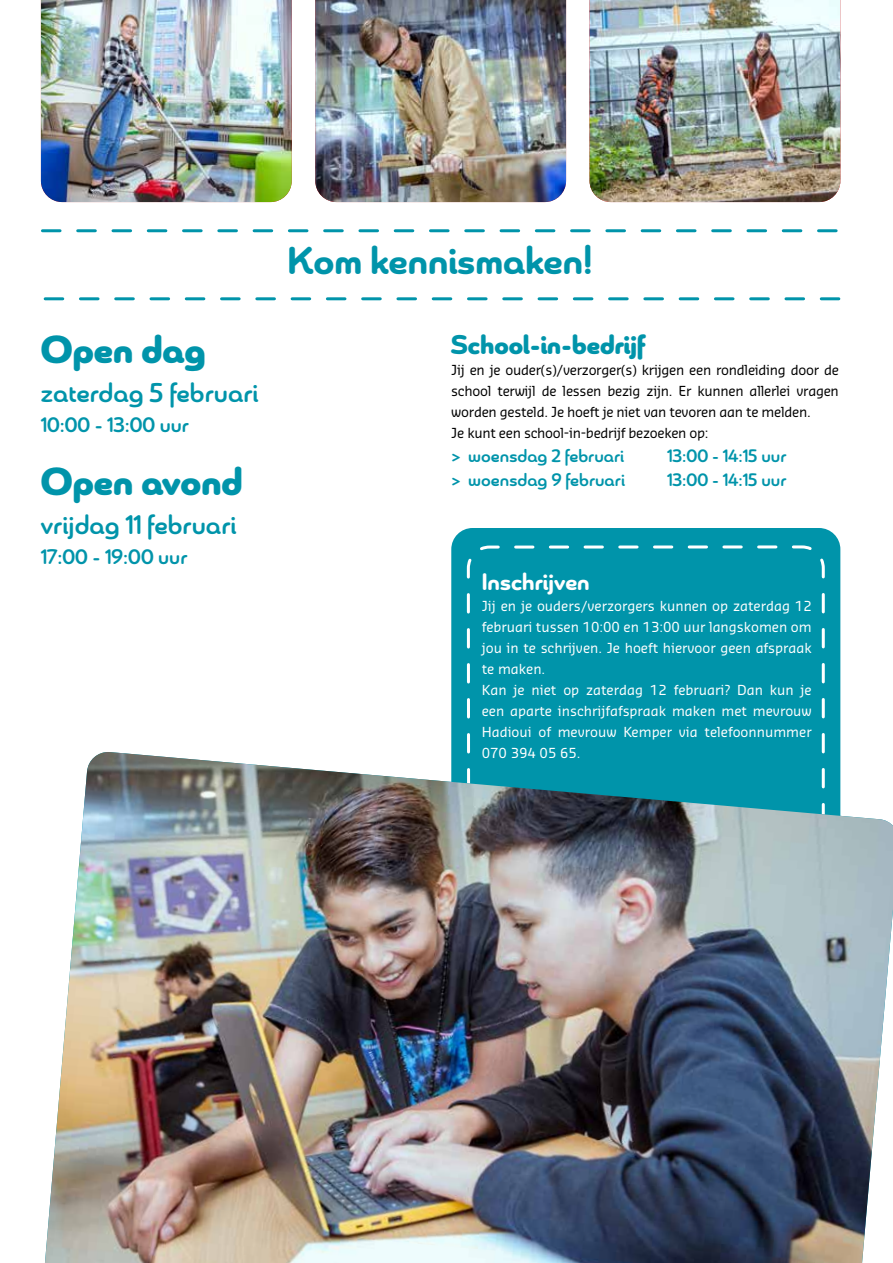
<style>
.page{position:relative;width:893px;height:1263px;background:#fff}
.page>*{position:absolute;margin:0;border:0;box-sizing:border-box;transform-origin:0 0}
.t1{font:900 39px "Chennai";color:#0094aa}
.t2{font:700 39px "Chennai";color:#0094aa}
.t3{font:500 27px "Chennai";color:#0094aa}
.t4{font:900 27px "Chennai";color:#0094aa}
.t5{font:700 24px "Chennai";color:#fff}
.t6{font:500 21px "Chennai";color:#0094aa}
.t7{font:500 18px "Chennai";color:#0094aa}
.t8{font:13.5px/21px "Sansa";color:#fff}
.t9{font:13.5px/21px "Sansa";letter-spacing:-.02em;color:#000}
</style>
<div class="page">
<svg style="left:42px;top:229px;width:794px;height:3px"></svg>
<svg style="left:45px;top:297px;width:794px;height:3px"></svg>
<img style="left:41px;top:0;width:251px;height:202px">
<img style="left:315px;top:0;width:251px;height:202px">
<img style="left:589px;top:0;width:251px;height:202px">
<div style="left:451px;top:528px;width:389px;height:223px;background:#0094aa"></div>
<div style="left:465px;top:544px;width:361px;height:207px;background:#0094aa"></div>
<img style="left:45px;top:752px;width:848px;height:511px">
<h1 class="t1" style="left:41px;top:323px;width:166px">Open dag</h1>
<h2 class="t3" style="left:41px;top:376px;width:219px">zaterdag 5 februari</h2>
<h3 class="t6" style="left:41px;top:412px;width:150px">10:00 - 13:00 uur</h3>
<h1 class="t1" style="left:41px;top:455px;width:203px">Open avond</h1>
<h2 class="t3" style="left:41px;top:508px;width:197px">vrijdag 11 februari</h2>
<h3 class="t6" style="left:41px;top:544px;width:148px">17:00 - 19:00 uur</h3>
<h1 class="t2" style="left:288px;top:234px;width:305px">Kom kennismaken!</h1>
<h2 class="t4" style="left:451px;top:327px;width:196px">School-in-bedrijf</h2>
<p class="t9" style="left:451px;top:359px;width:389px">Jij en je ouder(s)/verzorger(s) krijgen een rondleiding door de school terwijl de lessen bezig zijn. Er kunnen allerlei vragen worden gesteld. Je hoeft je niet van tevoren aan te melden.<br>Je kunt een school-in-bedrijf bezoeken op:</p>
<h3 class="t7" style="left:451px;top:445px;width:174px">&gt; woensdag 2 februari</h3>
<h3 class="t7" style="left:667px;top:445px;width:121px">13:00 - 14:15 uur</h3>
<h3 class="t7" style="left:451px;top:469px;width:175px">&gt; woensdag 9 februari</h3>
<h3 class="t7" style="left:667px;top:469px;width:121px">13:00 - 14:15 uur</h3>
<h3 class="t5" style="left:482px;top:565px;width:109px">Inschrijven</h3>
<p class="t8" style="left:482px;top:595px;width:332px">Jij en je ouders/verzorgers kunnen op zaterdag 12 februari tussen 10:00 en 13:00 uur langskomen om jou in te schrijven. Je hoeft hiervoor geen afspraak te maken.<br>Kan je niet op zaterdag 12 februari? Dan kun je een aparte inschrijfafspraak maken met mevrouw Hadioui of mevrouw Kemper via telefoonnummer 070 394 05 65.</p>
</div>
